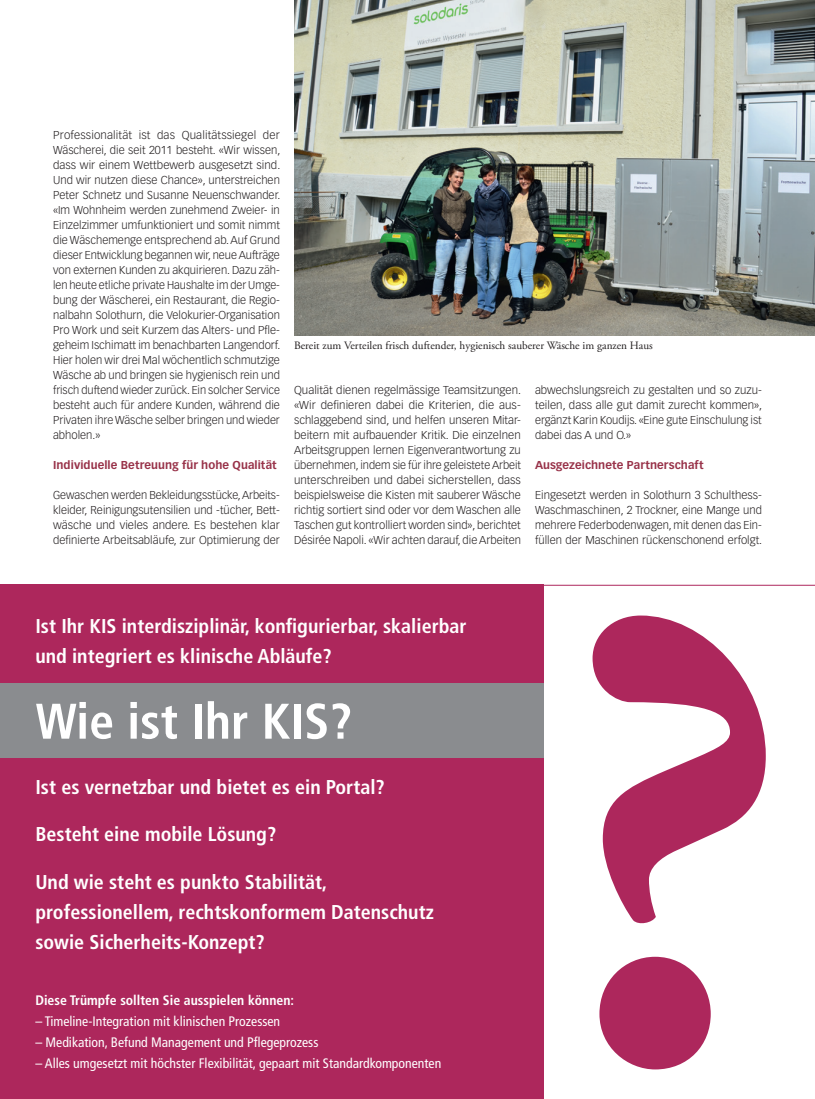
<style>
.page{position:relative;width:815px;height:1099px;background:#fff}
.page>*{position:absolute;margin:0;border:0;box-sizing:border-box;transform-origin:0 0}
.t1{font:700 687.5px "Adobe Garamond Pro";color:#ad275c}
.t2{font:700 condensed 50px "Frutiger";color:#fff}
.t3{font:700 condensed 20px/30px "Frutiger";color:#fff}
.t4{font:condensed 13.75px "Frutiger";color:#fff}
.t5{font:700 condensed 13.75px "Frutiger";color:#fff}
.t6{font:300 11.25px/15px "Vectora LT Std";color:#231f20;text-align:justify}
.t7{font:11.25px "Adobe Garamond Pro";color:#231f20}
.t8{font:700 11.25px "Vectora LT Std";letter-spacing:.005em;color:#983249}
</style>
<div class="page">
<div style="left:0;top:585px;width:543px;height:513px;background:#ad275c"></div>
<div style="left:0;top:683px;width:543px;height:74px;background:#8a8c8f"></div>
<hr style="left:0;top:585px;width:815px;height:1px;background:#ad275c">
<img style="left:294px;top:0;width:521px;height:335px">
<p class="t6" style="left:53px;top:128px;width:229px">Professionalität ist das Qualitätssiegel der Wäscherei, die seit 2011 besteht. «Wir wissen, dass wir einem Wettbewerb ausgesetzt sind.<br>Und wir nutzen diese Chance», unterstreichen Peter Schnetz und Susanne Neuenschwander. «Im Wohnheim werden zunehmend Zweier- in Einzelzimmer umfunktioniert und somit nimmt die Wäschemenge entsprechend ab. Auf Grund dieser Entwicklung begannen wir, neue Aufträge von externen Kunden zu akquirieren. Dazu zäh&shy;len heute etliche private Haushalte im der Umge&shy;bung der Wäscherei, ein Restaurant, die Regio&shy;nalbahn Solothurn, die Velokurier-Organisation Pro Work und seit Kurzem das Alters- und Pfle&shy;geheim Ischimatt im benachbarten Langendorf.<br>Hier holen wir drei Mal wöchentlich schmutzige Wäsche ab und bringen sie hygienisch rein und frisch duftend wieder zurück. Ein solcher Service besteht auch für andere Kunden, während die Privaten ihre Wäsche selber bringen und wieder abholen.»</p>
<p class="t8" style="left:53px;top:458px;width:225px">Individuelle Betreuung für hohe Qualität</p>
<p class="t6" style="left:53px;top:488px;width:228px">Gewaschen werden Bekleidungsstücke, Arbeits&shy;kleider, Reinigungsutensilien und -tücher, Bett&shy;wäsche und vieles andere. Es bestehen klar definierte Arbeitsabläufe, zur Optimierung der</p>
<p class="t7" style="left:294px;top:339px;width:360px">Bereit zum Verteilen frisch duftender, hygienisch sauberer Wäsche im ganzen Haus</p>
<p class="t6" style="left:294px;top:383px;width:229px">Qualität dienen regelmässige Teamsitzungen. «Wir definieren dabei die Kriterien, die aus&shy;schlaggebend sind, und helfen unseren Mitar&shy;beitern mit aufbauender Kritik. Die einzelnen Arbeitsgruppen lernen Eigenverantwortung zu übernehmen, indem sie für ihre geleistete Arbeit unterschreiben und dabei sicherstellen, dass beispielsweise die Kisten mit sauberer Wäsche richtig sortiert sind oder vor dem Waschen alle Taschen gut kontrolliert worden sind», berichtet Désirée Napoli. «Wir achten darauf, die Arbeiten</p>
<p class="t6" style="left:535px;top:383px;width:229px">abwechslungsreich zu gestalten und so zuzu&shy;teilen, dass alle gut damit zurecht kommen», ergänzt Karin Koudijs. «Eine gute Einschulung ist dabei das A und O.»</p>
<p class="t8" style="left:535px;top:458px;width:170px">Ausgezeichnete Partnerschaft</p>
<p class="t6" style="left:535px;top:488px;width:229px">Eingesetzt werden in Solothurn 3 Schulthess-Waschmaschinen, 2 Trockner, eine Mange und mehrere Federbodenwagen, mit denen das Ein&shy;füllen der Maschinen rückenschonend erfolgt.</p>
<h3 class="t3" style="left:35px;top:610px;width:433px">Ist Ihr KIS interdisziplinär, konfigurierbar, skalierbar und integriert es klinische Abläufe?</h3>
<h2 class="t2" style="left:35px;top:691px;width:318px">Wie ist Ihr KIS?</h2>
<h3 class="t3" style="left:35px;top:771px;width:351px">Ist es vernetzbar und bietet es ein Portal?</h3>
<h3 class="t3" style="left:35px;top:819px;width:242px">Besteht eine mobile Lösung?</h3>
<h3 class="t3" style="left:35px;top:867px;width:400px">Und wie steht es punkto Stabilität, professionellem, rechtskonformem Datenschutz sowie Sicherheits-Konzept?</h3>
<p class="t5" style="left:35px;top:991px;width:260px">Diese Trümpfe sollten Sie ausspielen können:</p>
<p class="t4" style="left:35px;top:1013px;width:246px">– Timeline-Integration mit klinischen Prozessen</p>
<p class="t4" style="left:35px;top:1034px;width:285px">– Medikation, Befund Management und Pflegeprozess</p>
<p class="t4" style="left:35px;top:1055px;width:407px">– Alles umgesetzt mit höchster Flexibilität, gepaart mit Standardkomponenten</p>
<h1 class="t1" style="left:565px;top:441px;width:230px">?</h1>
</div>
